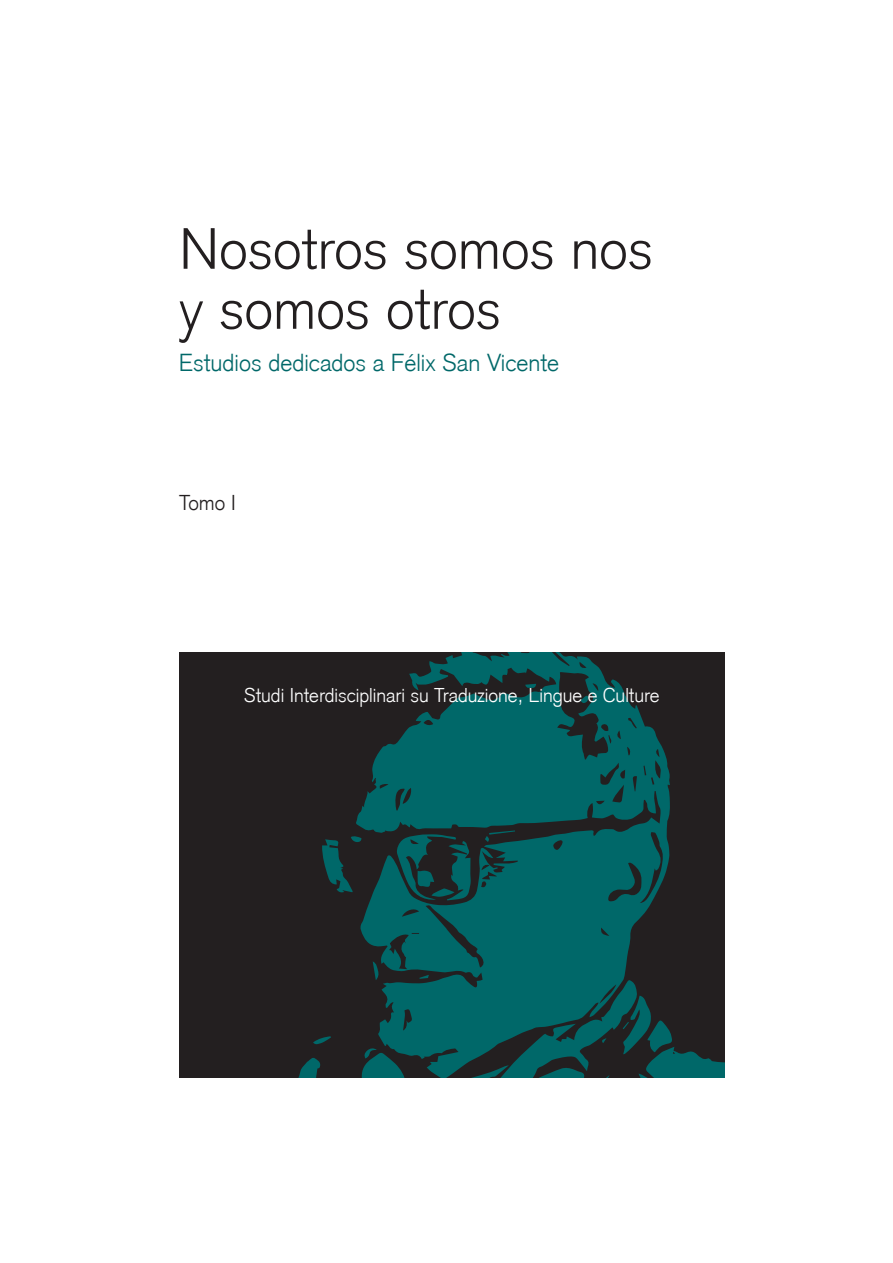
<style>
.page{position:relative;width:893px;height:1263px;background:#fff}
.page>*{position:absolute;margin:0;border:0;box-sizing:border-box;transform-origin:0 0}
.t1{font:300 57px/60px "Akzidenz Grotesk";color:#231f20}
.t2{font:300 24px "Akzidenz Grotesk";color:#006869}
.t3{font:300 21px "Akzidenz Grotesk";color:#231f20}
.t4{font:300 19.5px "Akzidenz Grotesk";color:#fff}
</style>
<div class="page">
<svg style="left:179px;top:653px;width:545px;height:425px;background:#16393a"></svg>
<svg style="left:425px;top:904px;width:59px;height:64px;background:#045d5e"></svg>
<svg style="left:608px;top:832px;width:56px;height:71px;background:#075859"></svg>
<svg style="left:403px;top:1009px;width:9px;height:22px"></svg>
<svg style="left:599px;top:984px;width:17px;height:20px"></svg>
<svg style="left:553px;top:839px;width:10px;height:11px"></svg>
<svg style="left:402px;top:907px;width:17px;height:10px"></svg>
<svg style="left:395px;top:788px;width:17px;height:23px"></svg>
<svg style="left:424px;top:719px;width:9px;height:7px"></svg>
<svg style="left:601px;top:928px;width:8px;height:8px"></svg>
<svg style="left:380px;top:783px;width:8px;height:6px"></svg>
<svg style="left:481px;top:864px;width:16px;height:24px"></svg>
<svg style="left:557px;top:662px;width:80px;height:143px;background:#0b5051"></svg>
<svg style="left:643px;top:749px;width:18px;height:36px"></svg>
<svg style="left:389px;top:933px;width:30px;height:36px"></svg>
<svg style="left:410px;top:839px;width:9px;height:6px"></svg>
<p class="t1" style="left:179px;top:226px;width:475px">Nosotros somos nos y somos otros</p>
<p class="t2" style="left:179px;top:354px;width:382px">Estudios dedicados a Félix San Vicente</p>
<p class="t3" style="left:179px;top:495px;width:58px">Tomo I</p>
<p class="t4" style="left:244px;top:688px;width:417px">Studi Interdisciplinari su Traduzione, Lingue e Culture</p>
</div>
